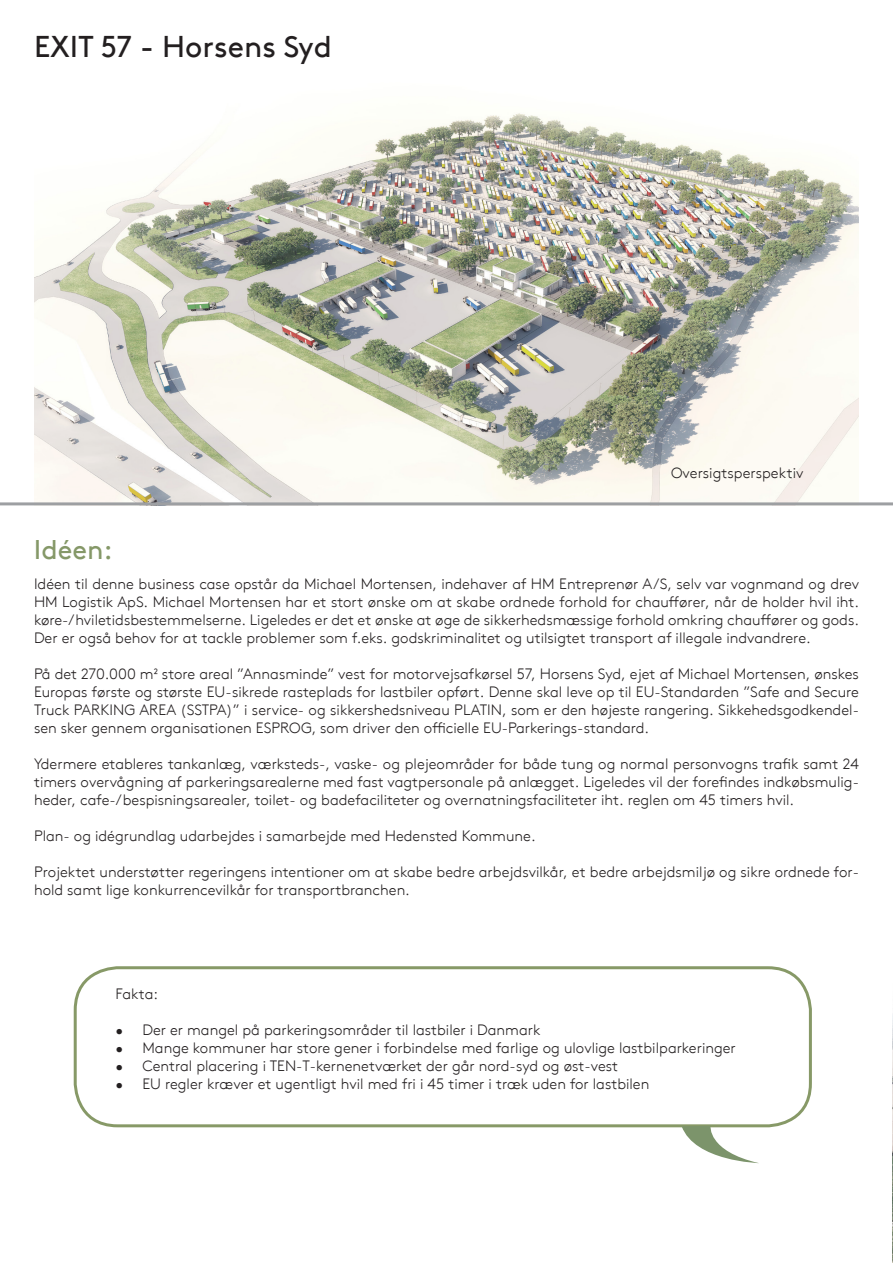
<style>
.page{position:relative;width:893px;height:1263px;background:#fff}
.page>*{position:absolute;margin:0;border:0;box-sizing:border-box;transform-origin:0 0}
.t1{font:30px "Brown TT";color:#231f20}
.t2{font:27px "Brown TT";color:#859868}
.t3{font:300 15px/18px "Brown TT";color:#231f20;text-align:justify}
</style>
<div class="page">
<img style="left:34px;top:113px;width:825px;height:389px">
<img style="left:892px;top:1014px;width:1px;height:249px">
<hr style="left:0;top:502px;width:893px;height:3px;background:#9d9fa2">
<div style="left:74px;top:966px;width:738px;height:161px;border:3px solid #879967;border-radius:43px"></div>
<svg style="left:682px;top:1126px;width:77px;height:37px"></svg>
<h1 class="t1" style="left:34px;top:29px;width:299px">EXIT 57 - Horsens Syd</h1>
<p class="t2" style="left:34px;top:534px;width:80px">Idéen:</p>
<p class="t3" style="left:671px;top:464px;width:134px">Oversigtsperspektiv</p>
<p class="t3" style="left:34px;top:575px;width:827px">Idéen til denne business case opstår da Michael Mortensen, indehaver af HM Entreprenør A/S, selv var vognmand og drev HM Logistik ApS. Michael Mortensen har et stort ønske om at skabe ordnede forhold for chauffører, når de holder hvil iht. køre-/hviletidsbestemmelserne. Ligeledes er det et ønske at øge de sikkerhedsmæssige forhold omkring chauffører og gods.<br>Der er også behov for at tackle problemer som f.eks. godskriminalitet og utilsigtet transport af illegale indvandrere.</p>
<p class="t3" style="left:34px;top:665px;width:826px">På det 270.000 m² store areal ”Annasminde” vest for motorvejsafkørsel 57, Horsens Syd, ejet af Michael Mortensen, ønskes Europas første og største EU-sikrede rasteplads for lastbiler opført. Denne skal leve op til EU-Standarden ”Safe and Secure Truck PARKING AREA (SSTPA)” i service- og sikkershedsniveau PLATIN, som er den højeste rangering. Sikkehedsgodkendel&shy;sen sker gennem organisationen ESPROG, som driver den officielle EU-Parkerings-standard.</p>
<p class="t3" style="left:34px;top:755px;width:826px">Ydermere etableres tankanlæg, værksteds-, vaske- og plejeområder for både tung og normal personvogns trafik samt 24 timers overvågning af parkeringsarealerne med fast vagtpersonale på anlægget. Ligeledes vil der forefindes indkøbsmulig&shy;heder, cafe-/bespisningsarealer, toilet- og badefaciliteter og overnatningsfaciliteter iht. reglen om 45 timers hvil.</p>
<p class="t3" style="left:34px;top:827px;width:503px">Plan- og idégrundlag udarbejdes i samarbejde med Hedensted Kommune.</p>
<p class="t3" style="left:34px;top:863px;width:826px">Projektet understøtter regeringens intentioner om at skabe bedre arbejdsvilkår, et bedre arbejdsmiljø og sikre ordnede for&shy;hold samt lige konkurrencevilkår for transportbranchen.</p>
<p class="t3" style="left:115px;top:985px;width:44px">Fakta:</p>
<p class="t3" style="left:115px;top:1021px;width:426px">• Der er mangel på parkeringsområder til lastbiler i Danmark</p>
<p class="t3" style="left:115px;top:1039px;width:622px">• Mange kommuner har store gener i forbindelse med farlige og ulovlige lastbilparkeringer</p>
<p class="t3" style="left:115px;top:1057px;width:504px">• Central placering i TEN-T-kernenetværket der går nord-syd og øst-vest</p>
<p class="t3" style="left:115px;top:1075px;width:535px">• EU regler kræver et ugentligt hvil med fri i 45 timer i træk uden for lastbilen</p>
</div>
